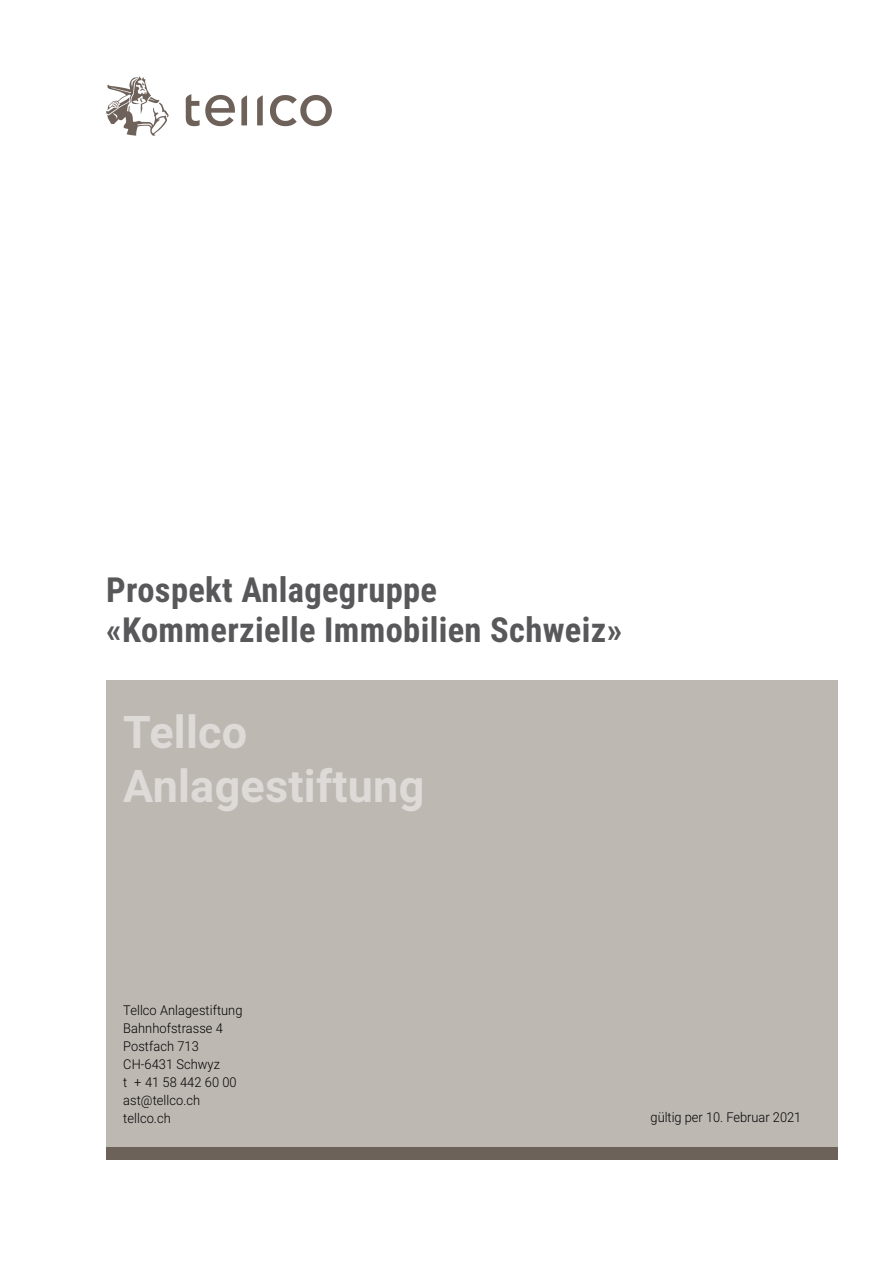
<style>
.page{position:relative;width:893px;height:1263px;background:#fff}
.page>*{position:absolute;margin:0;border:0;box-sizing:border-box;transform-origin:0 0}
.t1{font:700 45px/54px "Roboto";letter-spacing:.005em;color:#dedad7}
.t2{font:700 34.5px/40.5px "Roboto Condensed";letter-spacing:.01em;color:#58585a}
.t3{font:300 13.5px/18px "Roboto";letter-spacing:.005em;color:#000;scale:.95 1}
.t4{font:300 13.5px "Frutiger LT";letter-spacing:.005em;color:#000;scale:.95 1}
</style>
<div class="page">
<div style="left:106px;top:1147px;width:732px;height:13px;background:#6d6259"></div>
<div style="left:106px;top:680px;width:732px;height:467px;background:#beb8b3"></div>
<img style="left:106px;top:77px;width:226px;height:58px">
<h2 class="t2" style="left:106px;top:568px;width:518px">Prospekt Anlagegruppe «Kommerzielle Immobilien Schweiz»</h2>
<h1 class="t1" style="left:123px;top:703px;width:303px">Tellco<br>Anlagestiftung</h1>
<p class="t3" style="left:123px;top:1000px;width:127px">Tellco Anlagestiftung<br>Bahnhofstrasse 4<br>Postfach 713<br>CH-6431 Schwyz<br>t + 41 58 442 60 00 ast@tellco.ch tellco.ch</p>
<p class="t4" style="left:123px;top:1002px;width:107px">p nsionsk sse pro</p>
<p class="t4" style="left:175px;top:1020px;width:46px">trasse 4</p>
<p class="t4" style="left:142px;top:1038px;width:58px">tfach 434</p>
<p class="t4" style="left:146px;top:1056px;width:42px">6431 S</p>
<p class="t4" style="left:206px;top:1074px;width:9px">5</p>
<p class="t4" style="left:123px;top:1092px;width:95px">pkpro@tellco.ch</p>
<p class="t4" style="left:123px;top:1110px;width:55px">pkpro.ch</p>
<p class="t3" style="left:651px;top:1108px;width:160px">gültig per 10. Februar 2021</p>
</div>
